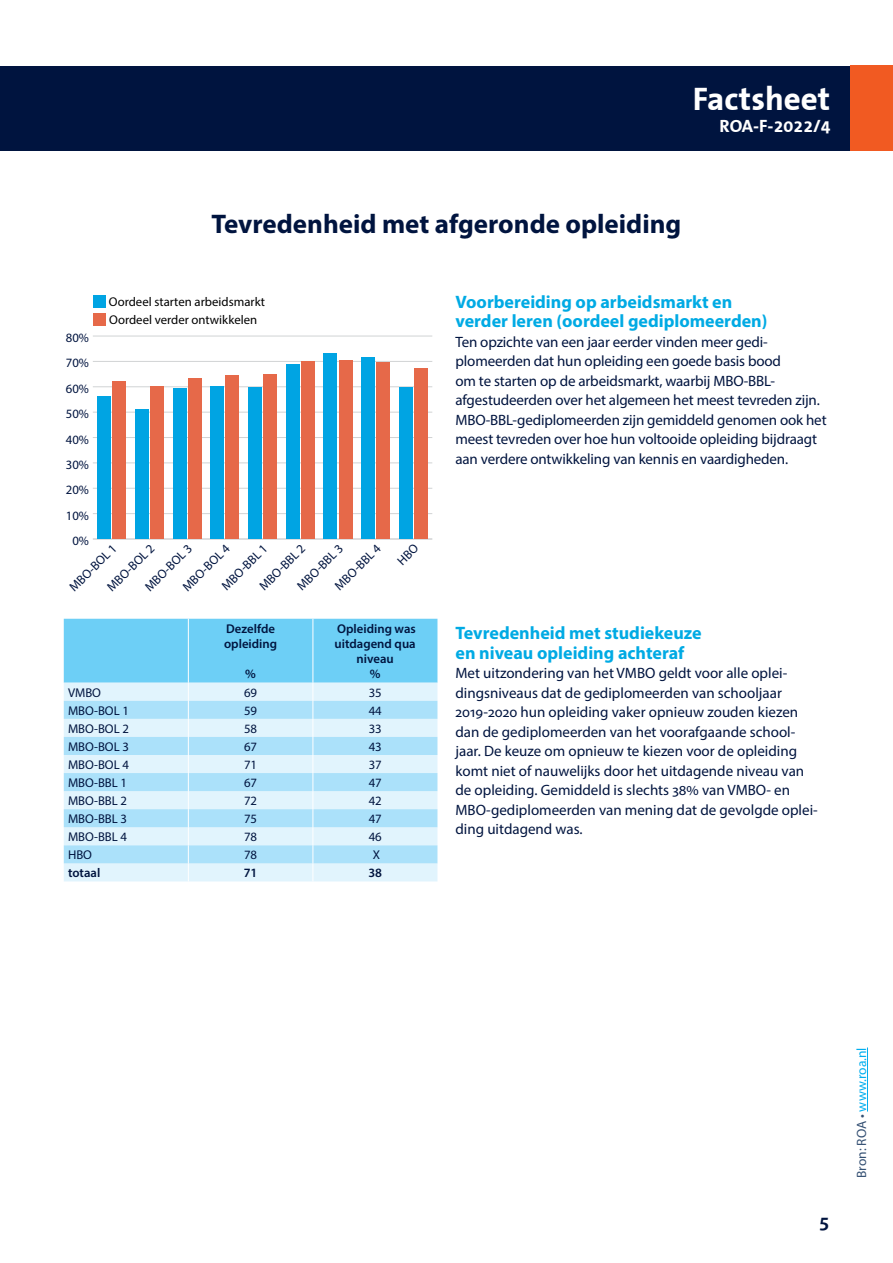
<style>
.page{position:relative;width:893px;height:1263px;background:#fff}
.page>*{position:absolute;margin:0;border:0;box-sizing:border-box;transform-origin:0 0}
.t1{font:700 33px "The Sans Correspondence";color:#fff}
.kop_1{font:700 27px "Myriad Pro";color:#00143f}
.t2{font:600 21px "Myriad Pro";color:#00143f}
.kop_2{font:700 18px/19.5px "Myriad Pro";color:#00aae4}
.t3{font:700 18px "The Sans Correspondence";color:#fff}
.bodytekst{font:15px/19.5px "Myriad Pro";letter-spacing:-.005em;color:#00143f}
.t4{font:13.5px "Myriad Pro";color:#00aeef}
.Tabeltekst{font:12.75px "Myriad Pro";color:#00143f}
.Tabeltekst-2{font:600 12.75px/15.3px "Myriad Pro";color:#00143f}
.t5{font:12.75px "Myriad Pro";color:#000}
.s1{color:#345073}
</style>
<div class="page">
<div style="left:0;top:66px;width:893px;height:85px;background:#00143f"></div>
<div style="left:850px;top:66px;width:43px;height:85px;background:#f15a22"></div>
<hr style="left:867px;top:1047px;width:1px;height:64px;background:#00aeef">
<hr style="left:93px;top:538px;width:339px;height:2px;background:#d1d3d4">
<hr style="left:93px;top:513px;width:339px;height:1px;background:#d1d3d4">
<hr style="left:93px;top:488px;width:339px;height:1px;background:#d1d3d4">
<hr style="left:93px;top:462px;width:339px;height:1px;background:#d1d3d4">
<hr style="left:93px;top:437px;width:339px;height:1px;background:#d1d3d4">
<hr style="left:93px;top:412px;width:339px;height:1px;background:#d1d3d4">
<hr style="left:93px;top:386px;width:339px;height:1px;background:#d1d3d4">
<hr style="left:93px;top:361px;width:339px;height:1px;background:#d1d3d4">
<hr style="left:93px;top:336px;width:339px;height:1px;background:#d1d3d4">
<div style="left:93px;top:313px;width:12px;height:13px;background:#e66949"></div>
<div style="left:112px;top:382px;width:14px;height:157px;background:#e66949"></div>
<div style="left:150px;top:386px;width:14px;height:153px;background:#e66949"></div>
<div style="left:188px;top:379px;width:13px;height:160px;background:#e66949"></div>
<div style="left:226px;top:375px;width:13px;height:164px;background:#e66949"></div>
<div style="left:263px;top:375px;width:14px;height:164px;background:#e66949"></div>
<div style="left:301px;top:362px;width:14px;height:177px;background:#e66949"></div>
<div style="left:339px;top:360px;width:13px;height:179px;background:#e66949"></div>
<div style="left:376px;top:363px;width:14px;height:176px;background:#e66949"></div>
<div style="left:414px;top:368px;width:14px;height:171px;background:#e66949"></div>
<div style="left:93px;top:294px;width:13px;height:13px;background:#00a4e3"></div>
<div style="left:97px;top:397px;width:14px;height:142px;background:#00a4e3"></div>
<div style="left:135px;top:409px;width:14px;height:130px;background:#00a4e3"></div>
<div style="left:173px;top:389px;width:13px;height:150px;background:#00a4e3"></div>
<div style="left:211px;top:386px;width:13px;height:153px;background:#00a4e3"></div>
<div style="left:248px;top:387px;width:14px;height:152px;background:#00a4e3"></div>
<div style="left:286px;top:364px;width:14px;height:175px;background:#00a4e3"></div>
<div style="left:324px;top:353px;width:13px;height:186px;background:#00a4e3"></div>
<div style="left:361px;top:357px;width:14px;height:182px;background:#00a4e3"></div>
<div style="left:399px;top:387px;width:14px;height:152px;background:#00a4e3"></div>
<svg style="left:64px;top:619px;width:373px;height:262px;background:#b2e4fa"></svg>
<h1 class="t1" style="left:693px;top:81px;width:139px">Factsheet</h1>
<p class="t3" style="left:720px;top:116px;width:113px">ROA-F-2022/4</p>
<h1 class="kop_1" style="left:212px;top:206px;width:471px">Tevredenheid met afgeronde opleiding</h1>
<p class="Tabeltekst" style="left:66px;top:330px;width:25px">80%</p>
<p class="Tabeltekst" style="left:66px;top:355px;width:25px">70%</p>
<p class="Tabeltekst" style="left:66px;top:381px;width:25px">60%</p>
<p class="Tabeltekst" style="left:66px;top:406px;width:25px">50%</p>
<p class="Tabeltekst" style="left:66px;top:431px;width:25px">40%</p>
<p class="Tabeltekst" style="left:66px;top:457px;width:25px">30%</p>
<p class="Tabeltekst" style="left:66px;top:482px;width:25px">20%</p>
<p class="Tabeltekst" style="left:66px;top:507px;width:25px">10%</p>
<p class="t5" style="left:109px;top:294px;width:157px">Oordeel starten arbeidsmarkt</p>
<p class="t5" style="left:109px;top:312px;width:149px">Oordeel verder ontwikkelen</p>
<h2 class="kop_2" style="left:455px;top:291px;width:313px">Voorbereiding op arbeidsmarkt en verder leren (oordeel gediplomeerden)</h2>
<p class="bodytekst" style="left:455px;top:331px;width:373px">Ten opzichte van een jaar eerder vinden meer gedi&shy;plomeerden dat hun opleiding een goede basis bood<br>om te starten op de arbeidsmarkt, waarbij MBO-BBL&shy;afgestudeerden over het algemeen het meest tevreden zijn.<br>MBO-BBL-gediplomeerden zijn gemiddeld genomen ook het meest tevreden over hoe hun voltooide opleiding bijdraagt aan verdere ontwikkeling van kennis en vaardigheden.</p>
<p class="Tabeltekst" style="left:72px;top:533px;width:18px">0%</p>
<p class="Tabeltekst" style="left:331px;top:582px;width:61px;rotate:-45deg">MBO-BBL 4</p>
<p class="Tabeltekst" style="left:179px;top:583px;width:62px;rotate:-45deg">MBO-BOL 4</p>
<p class="Tabeltekst" style="left:256px;top:582px;width:61px;rotate:-45deg">MBO-BBL 2</p>
<p class="Tabeltekst" style="left:104px;top:583px;width:62px;rotate:-45deg">MBO-BOL 2</p>
<p class="Tabeltekst" style="left:294px;top:582px;width:61px;rotate:-45deg">MBO-BBL 3</p>
<p class="Tabeltekst" style="left:141px;top:583px;width:62px;rotate:-45deg">MBO-BOL 3</p>
<p class="Tabeltekst" style="left:218px;top:582px;width:61px;rotate:-45deg">MBO-BBL 1</p>
<p class="Tabeltekst" style="left:66px;top:583px;width:62px;rotate:-45deg">MBO-BOL 1</p>
<p class="Tabeltekst-2" style="left:224px;top:620px;width:55px">Dezelfde opleiding</p>
<p class="Tabeltekst-2" style="left:245px;top:666px;width:12px">%</p>
<p class="Tabeltekst-2" style="left:335px;top:620px;width:83px;text-align:center">Opleiding was uitdagend qua niveau</p>
<p class="Tabeltekst-2" style="left:370px;top:666px;width:12px">%</p>
<p class="Tabeltekst" style="left:68px;top:684px;width:35px">VMBO</p>
<p class="Tabeltekst" style="left:244px;top:684px;width:15px">69</p>
<p class="Tabeltekst" style="left:369px;top:684px;width:15px">35</p>
<p class="Tabeltekst" style="left:68px;top:702px;width:62px">MBO-BOL 1</p>
<p class="Tabeltekst" style="left:244px;top:702px;width:15px">59</p>
<p class="Tabeltekst" style="left:369px;top:702px;width:15px">44</p>
<p class="Tabeltekst" style="left:68px;top:720px;width:62px">MBO-BOL 2</p>
<p class="Tabeltekst" style="left:244px;top:720px;width:15px">58</p>
<p class="Tabeltekst" style="left:369px;top:720px;width:15px">33</p>
<p class="Tabeltekst" style="left:68px;top:739px;width:62px">MBO-BOL 3</p>
<p class="Tabeltekst" style="left:244px;top:739px;width:15px">67</p>
<p class="Tabeltekst" style="left:369px;top:739px;width:15px">43</p>
<p class="Tabeltekst" style="left:68px;top:757px;width:62px">MBO-BOL 4</p>
<p class="Tabeltekst" style="left:244px;top:757px;width:15px">71</p>
<p class="Tabeltekst" style="left:369px;top:757px;width:15px">37</p>
<p class="Tabeltekst" style="left:68px;top:775px;width:61px">MBO-BBL 1</p>
<p class="Tabeltekst" style="left:244px;top:775px;width:15px">67</p>
<p class="Tabeltekst" style="left:369px;top:775px;width:15px">47</p>
<p class="Tabeltekst" style="left:68px;top:793px;width:61px">MBO-BBL 2</p>
<p class="Tabeltekst" style="left:244px;top:793px;width:15px">72</p>
<p class="Tabeltekst" style="left:369px;top:793px;width:15px">42</p>
<p class="Tabeltekst" style="left:68px;top:811px;width:61px">MBO-BBL 3</p>
<p class="Tabeltekst" style="left:244px;top:811px;width:15px">75</p>
<p class="Tabeltekst" style="left:369px;top:811px;width:15px">47</p>
<p class="Tabeltekst" style="left:68px;top:829px;width:61px">MBO-BBL 4</p>
<p class="Tabeltekst" style="left:244px;top:829px;width:15px">78</p>
<p class="Tabeltekst" style="left:369px;top:829px;width:15px">46</p>
<p class="Tabeltekst" style="left:68px;top:847px;width:26px">HBO</p>
<p class="Tabeltekst" style="left:244px;top:847px;width:15px">78</p>
<p class="Tabeltekst" style="left:373px;top:847px;width:9px">X</p>
<p class="Tabeltekst-2" style="left:68px;top:865px;width:34px">totaal</p>
<p class="Tabeltekst-2" style="left:244px;top:865px;width:15px">71</p>
<p class="Tabeltekst-2" style="left:368px;top:865px;width:15px">38</p>
<h2 class="kop_2" style="left:455px;top:623px;width:248px">Tevredenheid met studiekeuze en niveau opleiding achteraf</h2>
<p class="bodytekst" style="left:455px;top:663px;width:364px">Met uitzondering van het VMBO geldt voor alle oplei&shy;dingsniveaus dat de gediplomeerden van schooljaar 2019-2020 hun opleiding vaker opnieuw zouden kiezen dan de gediplomeerden van het voorafgaande school&shy;jaar. De keuze om opnieuw te kiezen voor de opleiding komt niet of nauwelijks door het uitdagende niveau van de opleiding. Gemiddeld is slechts 38% van VMBO- en MBO-gediplomeerden van mening dat de gevolgde oplei&shy;ding uitdagend was.</p>
<h3 class="t2" style="left:820px;top:1208px;width:11px">5</h3>
<p class="t4" style="left:853px;top:1178px;width:132px;rotate:-90deg"><span class="s1">Bron: ROA •</span> www.roa.nl</p>
</div>
